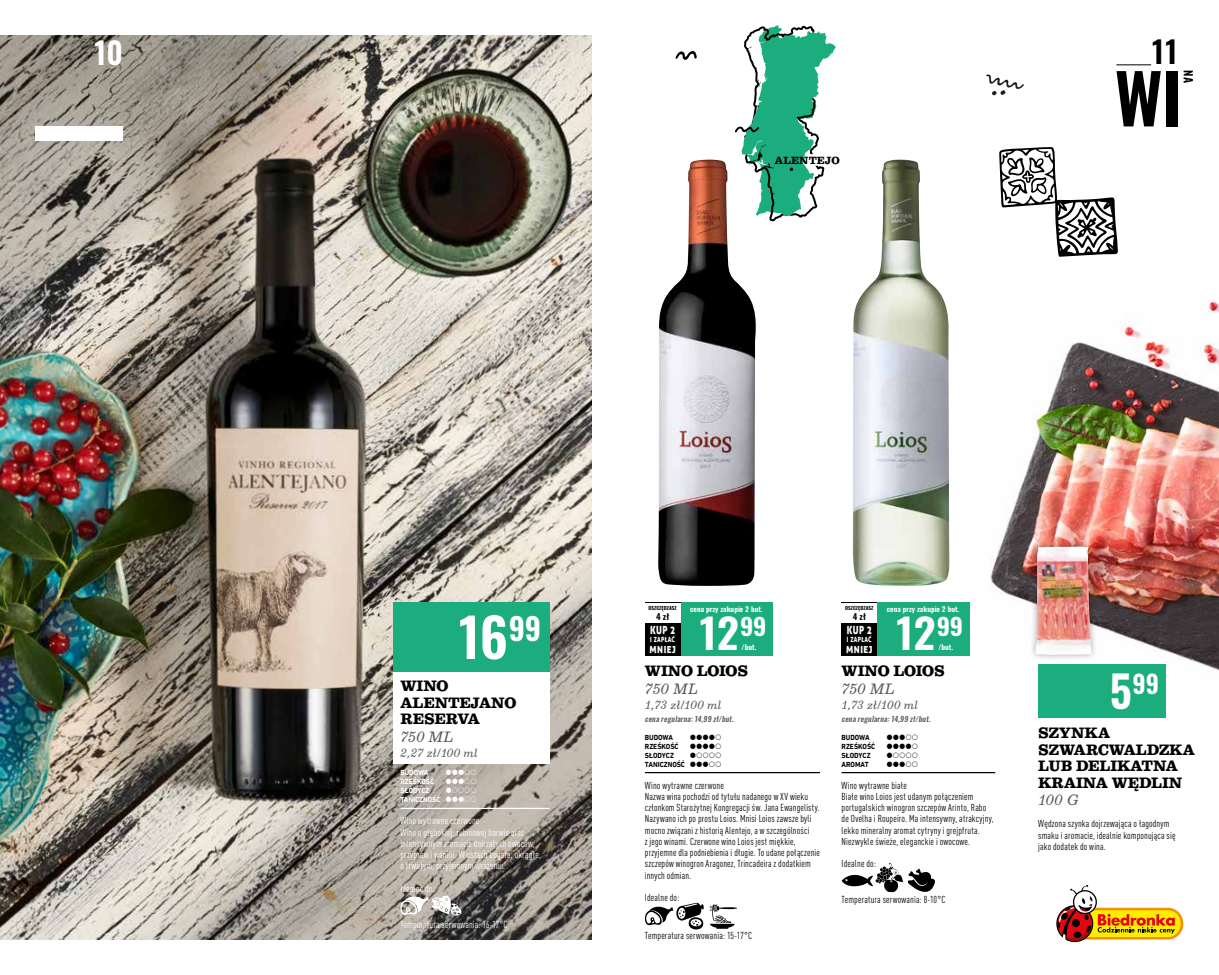
<style>
.page{position:relative;width:1219px;height:975px;background:#fff}
.page>*{position:absolute;margin:0;border:0;box-sizing:border-box;transform-origin:0 0}
.t1{font:600 68.38px "Oswald";color:#000}
.t2{font:600 53.62px "Oswald";color:#fff}
.t3{font:600 43.75px "Oswald";color:#fff}
.t4{font:600 41.12px "Oswald";color:#fff;scale:1.06 1}
.t5{font:600 30.25px "Oswald";color:#fff}
.t6{font:600 30.25px "Oswald";color:#000}
.t7{font:600 25px "Oswald";color:#fff}
.t8{font:700 15.62px/16.9px "Egizio URWTOT";letter-spacing:-.01em;color:#000}
.t9{font:italic 15.62px "Egizio URWTOT";letter-spacing:.015em;color:#575756}
.t10{font:italic 12.5px "Egizio URWTOT";letter-spacing:.005em;color:#575756}
.t11{font:600 11.38px "Oswald";color:#000}
.t12{font:11.12px "Aller Display";letter-spacing:.05em;color:#fff;scale:.8 1}
.t13{font:700 10.88px "Egizio URWTOT";letter-spacing:.02em;color:#000}
.t14{font:condensed 10px/11.2px "DIN Pro";letter-spacing:.015em;color:#000}
.t15{font:condensed 10px/11.2px "DIN Pro";letter-spacing:.02em;color:#fff}
.t16{font:9.62px "Aller Display";letter-spacing:.05em;color:#fff;scale:.94 1}
.t17{font:600 8.38px "Oswald";color:#000;scale:1.06 1}
.t18{font:700 7.5px/9px "DIN Next LT Pro";letter-spacing:-.005em;color:#000;scale:.95 1}
.t19{font:italic 500 7.5px "Oswald";color:#575756}
.t20{font:700 7.5px/9px "DIN Next LT Pro";letter-spacing:-.005em;color:#fff;scale:.95 1}
.t21{font:600 7px "Oswald";color:#fff;scale:1.06 1}
.t22{font:7px "Aller Display";letter-spacing:.05em;color:#fff;scale:.8 1}
.t23{font:600 4.88px "Oswald";color:#000;scale:1.06 1}
</style>
<div class="page">
<svg style="left:1056px;top:885px;width:128px;height:57px"></svg>
<img style="left:0;top:35px;width:592px;height:904px">
<div style="left:393px;top:671px;width:157px;height:93px;background:#fff"></div>
<svg style="left:999px;top:147px;width:119px;height:110px"></svg>
<svg style="left:986px;top:74px;width:38px;height:22px"></svg>
<img style="left:990px;top:300px;width:229px;height:418px">
<div style="left:1029px;top:539px;width:69px;height:122px;background:#000;opacity:.35"></div>
<img style="left:1035px;top:546px;width:56px;height:109px">
<div style="left:1038px;top:664px;width:128px;height:53px;background:#1bad7e"></div>
<img style="left:658px;top:159px;width:98px;height:427px">
<img style="left:853px;top:159px;width:96px;height:427px">
<hr style="left:400px;top:807px;width:150px;height:2px;background:#fff">
<svg style="left:400px;top:895px;width:61px;height:21px"></svg>
<hr style="left:645px;top:772px;width:175px;height:1px;background:#000">
<svg style="left:645px;top:902px;width:59px;height:27px"></svg>
<svg style="left:710px;top:904px;width:27px;height:24px"></svg>
<hr style="left:842px;top:772px;width:153px;height:1px;background:#000">
<svg style="left:842px;top:862px;width:93px;height:31px"></svg>
<div style="left:393px;top:602px;width:157px;height:69px;background:#1bad7e"></div>
<div style="left:680px;top:602px;width:92px;height:54px;background:#1bad7e"></div>
<div style="left:645px;top:602px;width:35px;height:54px;background:#000"></div>
<div style="left:645px;top:602px;width:35px;height:20px;background:#fff"></div>
<div style="left:877px;top:602px;width:92px;height:54px;background:#1bad7e"></div>
<div style="left:842px;top:602px;width:35px;height:54px;background:#000"></div>
<div style="left:842px;top:602px;width:35px;height:20px;background:#fff"></div>
<div style="left:35px;top:126px;width:88px;height:14px;background:#fff"></div>
<hr style="left:1116px;top:64px;width:35px;height:1px;background:#000">
<svg style="left:675px;top:51px;width:22px;height:9px"></svg>
<svg style="left:734px;top:25px;width:102px;height:196px"></svg>
<svg style="left:446px;top:769px;width:30px;height:33px"></svg>
<h3 class="t5" style="left:93px;top:32px;width:31px">10</h3>
<h3 class="t6" style="left:1150px;top:31px;width:30px">11</h3>
<p class="t13" style="left:775px;top:154px;width:66px">ALENTEJO</p>
<p class="t11" style="left:1196px;top:70px;width:14px;rotate:90deg">NA</p>
<h1 class="t1" style="left:1114px;top:51px;width:69px">WI</h1>
<h2 class="t2" style="left:455px;top:599px;width:87px">16<sup>99</sup></h2>
<p class="t23" style="left:648px;top:604px;width:28px">OSZCZĘDZASZ</p>
<p class="t17" style="left:656px;top:611px;width:14px">4 zł</p>
<p class="t12" style="left:650px;top:622px;width:33px">KUP 2</p>
<p class="t22" style="left:650px;top:634px;width:32px">I ZAPŁAĆ</p>
<p class="t16" style="left:650px;top:643px;width:29px">MNIEJ</p>
<p class="t21" style="left:690px;top:604px;width:70px">cena przy zakupie 2 but.</p>
<h3 class="t4" style="left:697px;top:605px;width:67px">12<sup>99</sup></h3>
<p class="t21" style="left:742px;top:642px;width:15px">/but.</p>
<p class="t23" style="left:845px;top:604px;width:28px">OSZCZĘDZASZ</p>
<p class="t17" style="left:853px;top:611px;width:14px">4 zł</p>
<p class="t12" style="left:847px;top:622px;width:33px">KUP 2</p>
<p class="t22" style="left:847px;top:634px;width:32px">I ZAPŁAĆ</p>
<p class="t16" style="left:846px;top:643px;width:29px">MNIEJ</p>
<p class="t21" style="left:887px;top:604px;width:70px">cena przy zakupie 2 but.</p>
<h3 class="t4" style="left:893px;top:605px;width:67px">12<sup>99</sup></h3>
<p class="t21" style="left:938px;top:642px;width:15px">/but.</p>
<h3 class="t8" style="left:645px;top:662px;width:105px">WINO LOIOS</h3>
<h3 class="t9" style="left:645px;top:680px;width:54px">750 ML</h3>
<p class="t10" style="left:645px;top:698px;width:77px">1,73 zł/100 ml</p>
<p class="t19" style="left:645px;top:714px;width:92px">cenaregularna:14,99 zł/but.</p>
<p class="t18" style="left:645px;top:732px;width:44px">BUDOWA<br>RZEŚKOŚĆ<br>SŁODYCZ<br>TANICZNOŚĆ</p>
<p class="t14" style="left:645px;top:779px;width:176px">Wino wytrawne czerwone<br>Nazwa wina pochodzi od tytułu nadanego w XV wieku członkom Starożytnej Kongregacji św. Jana Ewangelisty.<br>Nazywano ich po prostu Loios. Mnisi Loios zawsze byli mocno związani z historią Alentejo, a w szczególności<br>z jego winami. Czerwone wino Loios jest miękkie, przyjemne dla podniebienia i długie. To udane połączenie szczepów winogron Aragonez, Trincadeira z dodatkiem innych odmian.</p>
<p class="t14" style="left:645px;top:891px;width:36px">Idealne do:</p>
<p class="t14" style="left:645px;top:930px;width:109px">Temperatura serwowania: 15-17°C</p>
<h3 class="t8" style="left:842px;top:662px;width:105px">WINO LOIOS</h3>
<h3 class="t9" style="left:842px;top:680px;width:54px">750 ML</h3>
<p class="t10" style="left:842px;top:698px;width:77px">1,73 zł/100 ml</p>
<p class="t19" style="left:842px;top:714px;width:92px">cenaregularna:14,99 zł/but.</p>
<p class="t18" style="left:842px;top:732px;width:37px">BUDOWA<br>RZEŚKOŚĆ<br>SŁODYCZ<br>AROMAT</p>
<p class="t14" style="left:842px;top:779px;width:153px">Wino wytrawne białe<br>Białe wino Loios jest udanym połączeniem portugalskich winogron szczepów Arinto, Rabo de Ovelha i Roupeiro. Ma intensywny, atrakcyjny, lekko mineralny aromat cytryny i grejpfruta.<br>Niezwykle świeże, eleganckie i owocowe.</p>
<p class="t14" style="left:842px;top:857px;width:36px">Idealne do:</p>
<p class="t14" style="left:842px;top:893px;width:105px">Temperatura serwowania: 8-10°C</p>
<h3 class="t8" style="left:400px;top:677px;width:50px">WINO</h3>
<h3 class="t7" style="left:1133px;top:666px;width:28px">99</h3>
<h3 class="t8" style="left:400px;top:694px;width:117px">ALENTEJANO<br>RESERVA</h3>
<h3 class="t9" style="left:400px;top:728px;width:54px">750 ML</h3>
<p class="t10" style="left:400px;top:746px;width:78px">2,27 zł/100 ml</p>
<p class="t20" style="left:400px;top:768px;width:44px">BUDOWA<br>RZEŚKOŚĆ<br>SŁODYCZ<br>TANICZNOŚĆ</p>
<p class="t15" style="left:400px;top:815px;width:142px">Wino wytrawne czerwone<br>Wino o głębokiej, rubinowej barwie oraz intensywnym aromacie dojrzałych owoców, przypraw i wanilii. W ustach bogate, okrągłe, o trwałym, przyjemnym wrażeniu.</p>
<p class="t15" style="left:400px;top:882px;width:36px">Idealne do:</p>
<p class="t15" style="left:400px;top:918px;width:109px">Temperatura serwowania: 16-17°C</p>
<h3 class="t3" style="left:1109px;top:660px;width:24px">5</h3>
<h3 class="t8" style="left:1038px;top:724px;width:158px">SZYNKA<br>SZWARCWALDZKA<br>LUB DELIKATNA<br>KRAINA WĘDLIN</h3>
<h3 class="t9" style="left:1038px;top:791px;width:42px">100 G</h3>
<p class="t14" style="left:1038px;top:818px;width:139px">Wędzona szynka dojrzewająca o łagodnym smaku i aromacie, idealnie komponująca się jako dodatek do wina.</p>
</div>
